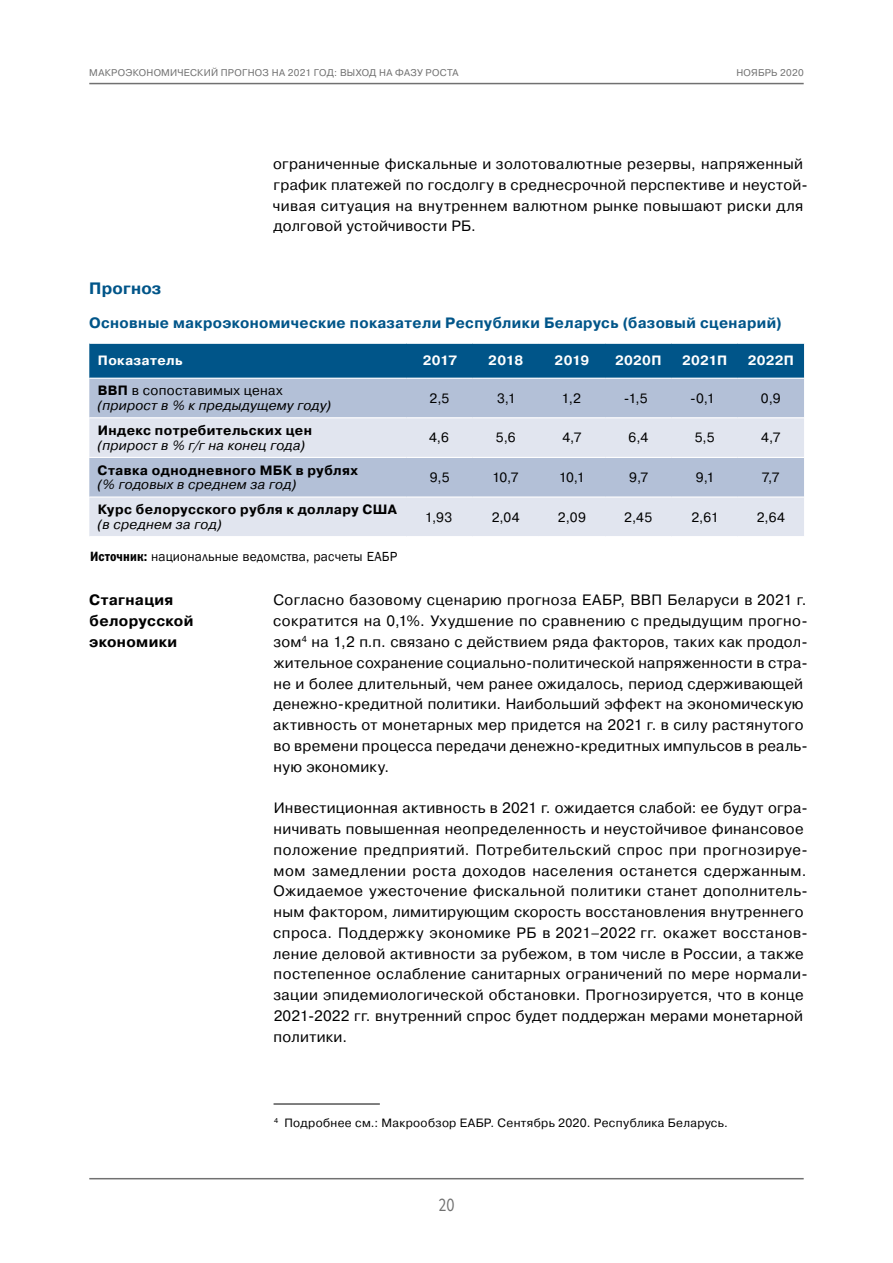
<style>
.page{position:relative;width:893px;height:1263px;background:#fff}
.page>*{position:absolute;margin:0;border:0;box-sizing:border-box;transform-origin:0 0}
.t1{font:700 16.5px "DS Pragmatica";letter-spacing:.01em;color:#005589}
.t2{font:16.5px "British Council Sans";color:#717171;scale:.8 1}
.t3{font:15px/20.9px "DS Pragmatica";letter-spacing:.025em;color:#000}
.t4{font:700 15px "DS Pragmatica";letter-spacing:.025em;color:#005589}
.t5{font:700 15px/20.9px "DS Pragmatica";letter-spacing:.025em;color:#000}
.t6{font:italic 13.5px/14.9px "DS Pragmatica";letter-spacing:.015em;color:#000}
.t7{font:700 13.5px "DS Pragmatica";letter-spacing:.03em;color:#000}
.t8{font:13.5px "DS Pragmatica";letter-spacing:.025em;color:#000}
.t9{font:13.5px "Franklin Gothic";letter-spacing:.01em;color:#000}
.t10{font:700 13.5px "DS Pragmatica";letter-spacing:.02em;color:#fff}
.t11{font:12px "DS Pragmatica";letter-spacing:.025em;color:#000}
.t12{font:9.75px "DS Pragmatica";letter-spacing:.025em;color:#717171}
.s1{font-weight:700;font-style:normal}
.s2{font-style:normal}
.s3{font-family:"Franklin Gothic Demi Cond C"}
</style>
<div class="page">
<hr style="left:89px;top:1178px;width:715px;height:1px;background:#717171">
<hr style="left:89px;top:83px;width:715px;height:1px;background:#717171">
<hr style="left:274px;top:1103px;width:106px;height:1px;background:#000">
<div style="left:89px;top:344px;width:715px;height:34px;background:#005589"></div>
<div style="left:89px;top:379px;width:715px;height:38px;background:#b3c0d7"></div>
<svg style="left:89px;top:418px;width:715px;height:118px;background:#d2d8e7"></svg>
<hr style="left:89px;top:457px;width:317px;height:1px;background:#fff">
<hr style="left:406px;top:457px;width:67px;height:1px;background:#fff">
<hr style="left:473px;top:457px;width:66px;height:1px;background:#fff">
<hr style="left:539px;top:457px;width:66px;height:1px;background:#fff">
<hr style="left:605px;top:457px;width:66px;height:1px;background:#fff">
<hr style="left:671px;top:457px;width:67px;height:1px;background:#fff">
<hr style="left:738px;top:457px;width:66px;height:1px;background:#fff">
<hr style="left:89px;top:496px;width:317px;height:2px;background:#fff">
<hr style="left:406px;top:496px;width:67px;height:2px;background:#fff">
<hr style="left:473px;top:496px;width:66px;height:2px;background:#fff">
<hr style="left:539px;top:496px;width:66px;height:2px;background:#fff">
<hr style="left:605px;top:496px;width:66px;height:2px;background:#fff">
<hr style="left:671px;top:496px;width:67px;height:2px;background:#fff">
<hr style="left:738px;top:496px;width:66px;height:2px;background:#fff">
<p class="t12" style="left:89px;top:68px;width:371px">МАКРОЭКОНОМИЧЕСКИЙ ПРОГНОЗ НА 2021 ГОД: ВЫХОД НА ФАЗУ РОСТА</p>
<p class="t12" style="left:736px;top:68px;width:69px">НОЯБРЬ 2020</p>
<p class="t3" style="left:273px;top:154px;width:536px">ограниченные фискальные и золотовалютные резервы, напряженный график платежей по госдолгу в среднесрочной перспективе и неустой&shy;чивая ситуация на внутреннем валютном рынке повышают риски для долговой устойчивости РБ.</p>
<p class="t1" style="left:89px;top:279px;width:74px">Прогноз</p>
<p class="t4" style="left:89px;top:315px;width:694px">Основные макроэкономические показатели Республики Беларусь (базовый сценарий)</p>
<p class="t10" style="left:98px;top:354px;width:86px">Показатель</p>
<p class="t10" style="left:423px;top:354px;width:36px">2017</p>
<p class="t10" style="left:488px;top:354px;width:36px">2018</p>
<p class="t10" style="left:555px;top:354px;width:36px">2019</p>
<p class="t10" style="left:615px;top:354px;width:48px">2020П</p>
<p class="t10" style="left:682px;top:354px;width:47px">2021П</p>
<p class="t10" style="left:748px;top:354px;width:48px">2022П</p>
<p class="t6" style="left:98px;top:383px;width:235px"><span class="s1">ВВП</span> <span class="s2">в сопоставимых ценах </span>(прирост в % к предыдущему году)</p>
<p class="t8" style="left:430px;top:391px;width:21px">2,5</p>
<p class="t8" style="left:497px;top:391px;width:20px">3,1</p>
<p class="t8" style="left:561px;top:391px;width:21px">1,2</p>
<p class="t8" style="left:624px;top:391px;width:25px">-1,5</p>
<p class="t8" style="left:690px;top:391px;width:26px">-0,1</p>
<p class="t8" style="left:761px;top:391px;width:21px">0,9</p>
<p class="t7" style="left:98px;top:423px;width:215px">Индекс потребительских цен</p>
<p class="t6" style="left:98px;top:438px;width:209px">(прирост в % г/г на конец года)</p>
<p class="t8" style="left:429px;top:430px;width:21px">4,6</p>
<p class="t8" style="left:496px;top:430px;width:21px">5,6</p>
<p class="t8" style="left:562px;top:430px;width:21px">4,7</p>
<p class="t8" style="left:628px;top:430px;width:21px">6,4</p>
<p class="t8" style="left:695px;top:430px;width:21px">5,5</p>
<p class="t8" style="left:761px;top:430px;width:21px">4,7</p>
<p class="t7" style="left:98px;top:463px;width:262px">Ставка однодневного МБК в рублях</p>
<p class="t6" style="left:98px;top:477px;width:200px">(% годовых в среднем за год)</p>
<p class="t7" style="left:98px;top:502px;width:300px">Курс белорусского рубля к доллару США</p>
<p class="t6" style="left:98px;top:517px;width:125px">(в среднем за год)</p>
<p class="t9" style="left:90px;top:548px;width:309px"><span class="s3">Источник:</span> национальные ведомства, расчеты ЕАБР</p>
<p class="t8" style="left:430px;top:470px;width:21px">9,5</p>
<p class="t8" style="left:492px;top:470px;width:28px">10,7</p>
<p class="t8" style="left:559px;top:470px;width:27px">10,1</p>
<p class="t8" style="left:629px;top:470px;width:21px">9,7</p>
<p class="t8" style="left:696px;top:470px;width:20px">9,1</p>
<p class="t8" style="left:762px;top:470px;width:19px">7,7</p>
<p class="t8" style="left:425px;top:510px;width:29px">1,93</p>
<p class="t8" style="left:492px;top:510px;width:29px">2,04</p>
<p class="t8" style="left:558px;top:510px;width:29px">2,09</p>
<p class="t8" style="left:624px;top:510px;width:30px">2,45</p>
<p class="t8" style="left:691px;top:510px;width:29px">2,61</p>
<p class="t8" style="left:757px;top:510px;width:30px">2,64</p>
<p class="t5" style="left:89px;top:590px;width:106px">Стагнация белорусской экономики</p>
<p class="t3" style="left:273px;top:590px;width:536px">Согласно базовому сценарию прогноза ЕАБР, ВВП Беларуси в 2021 г. сократится на 0,1%. Ухудшение по сравнению с предыдущим прогно&shy;зом<sup>4</sup> на 1,2 п. п. связано с действием ряда факторов, таких как продол&shy;жительное сохранение социально-политической напряженности в стра&shy;не и более длительный, чем ранее ожидалось, период сдерживающей денежно-кредитной политики. Наибольший эффект на экономическую активность от монетарных мер придется на 2021 г. в силу растянутого во времени процесса передачи денежно-кредитных импульсов в реаль&shy;ную экономику.</p>
<p class="t3" style="left:273px;top:798px;width:536px">Инвестиционная активность в 2021 г. ожидается слабой: ее будут огра&shy;ничивать повышенная неопределенность и неустойчивое финансовое положение предприятий. Потребительский спрос при прогнозируе&shy;мом замедлении роста доходов населения останется сдержанным.<br>Ожидаемое ужесточение фискальной политики станет дополнитель&shy;ным фактором, лимитирующим скорость восстановления внутреннего спроса. Поддержку экономике РБ в 2021–2022 гг. окажет восстанов&shy;ление деловой активности за рубежом, в том числе в России, а также постепенное ослабление санитарных ограничений по мере нормали&shy;зации эпидемиологической обстановки. Прогнозируется, что в конце 2021-2022 гг. внутренний спрос будет поддержан мерами монетарной политики.</p>
<p class="t11" style="left:274px;top:1116px;width:453px"><sup>4</sup> Подробнее см. : Макрообзор ЕАБР. Сентябрь 2020. Республика Беларусь.</p>
<p class="t2" style="left:438px;top:1194px;width:22px">20</p>
</div>
